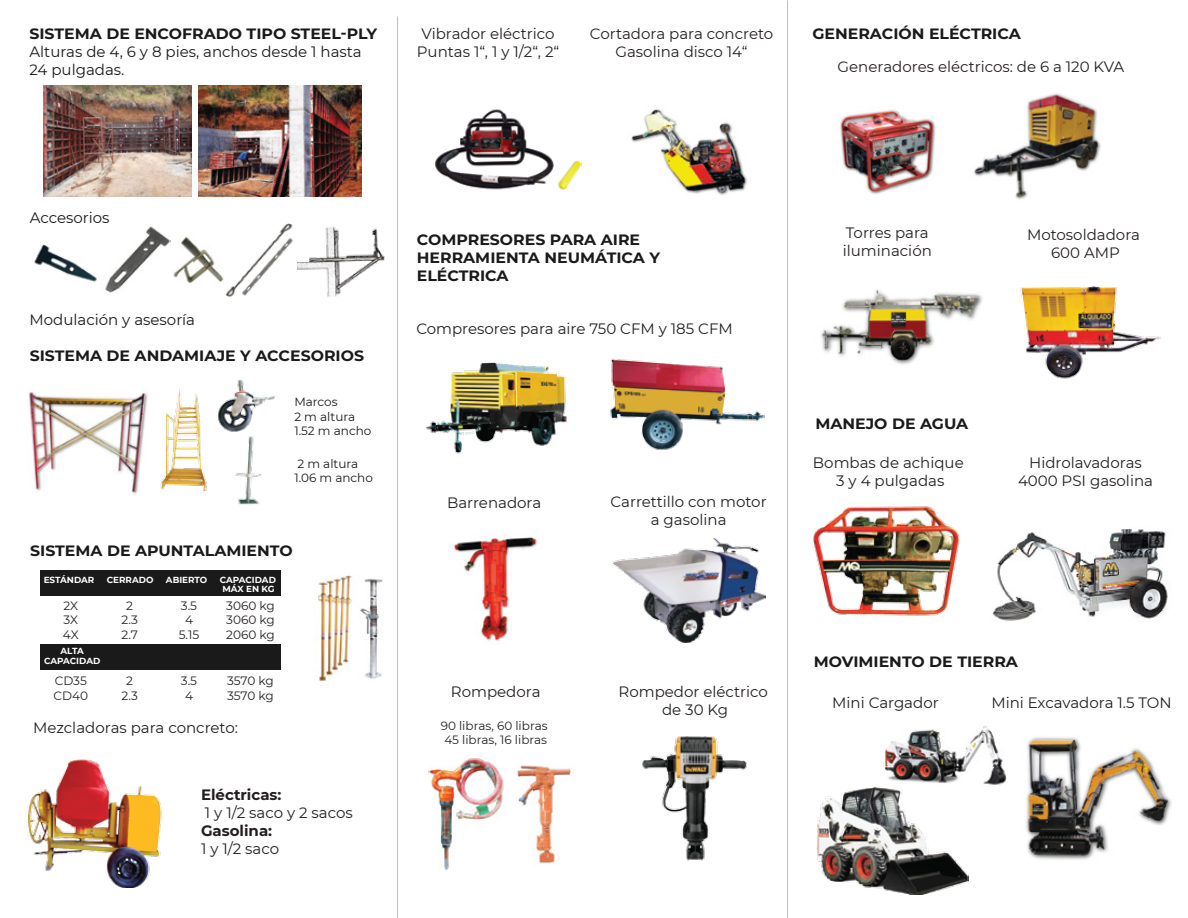
<style>
.page{position:relative;width:1188px;height:918px;background:#fff}
.page>*{position:absolute;margin:0;border:0;box-sizing:border-box;transform-origin:0 0}
.t1{font:15px/18px "Montserrat";color:#231f20;text-align:center}
.t2{font:700 15px/18px "Montserrat";color:#1a1a1b;scale:1.05 1}
.t3{font:15px/18px "Montserrat";color:#1a1a1b}
.t4{font:700 15px "Montserrat";color:#231f20}
.t5{font:12.15px/14.5px "Montserrat";letter-spacing:-.005em;color:#231f20;text-align:center}
.t6{font:12px/14.4px "Montserrat";color:#1a1a1b}
.t7{font:12px/14.4px "Montserrat";color:#231f20;text-align:center}
.t8{font:700 8.85px/9.9px "Montserrat";color:#fff;text-align:center}
</style>
<div class="page">
<img style="left:631px;top:109px;width:116px;height:86px">
<img style="left:453px;top:537px;width:85px;height:108px">
<img style="left:517px;top:765px;width:54px;height:99px">
<img style="left:642px;top:736px;width:105px;height:125px">
<img style="left:840px;top:109px;width:96px;height:85px">
<img style="left:974px;top:93px;width:127px;height:107px">
<img style="left:1020px;top:286px;width:140px;height:93px">
<img style="left:813px;top:506px;width:147px;height:110px">
<img style="left:816px;top:787px;width:153px;height:108px">
<img style="left:821px;top:289px;width:162px;height:75px">
<img style="left:1026px;top:737px;width:146px;height:123px">
<img style="left:224px;top:379px;width:51px;height:53px">
<img style="left:198px;top:86px;width:164px;height:110px">
<img style="left:43px;top:86px;width:148px;height:110px">
<img style="left:34px;top:244px;width:63px;height:38px">
<img style="left:170px;top:236px;width:54px;height:48px">
<img style="left:105px;top:226px;width:65px;height:67px">
<img style="left:226px;top:223px;width:72px;height:74px">
<img style="left:29px;top:392px;width:119px;height:102px">
<img style="left:235px;top:436px;width:27px;height:69px">
<img style="left:160px;top:389px;width:64px;height:102px">
<img style="left:280px;top:575px;width:72px;height:107px">
<img style="left:360px;top:579px;width:23px;height:100px">
<img style="left:28px;top:759px;width:134px;height:128px">
<img style="left:426px;top:362px;width:141px;height:92px">
<img style="left:610px;top:358px;width:155px;height:92px">
<img style="left:613px;top:538px;width:153px;height:105px">
<img style="left:428px;top:758px;width:76px;height:112px">
<img style="left:298px;top:226px;width:87px;height:71px">
<img style="left:885px;top:725px;width:122px;height:60px">
<img style="left:435px;top:109px;width:147px;height:81px">
<img style="left:993px;top:529px;width:175px;height:92px">
<div style="left:41px;top:570px;width:240px;height:26px;background:#1a1a1b"></div>
<div style="left:41px;top:644px;width:240px;height:25px;background:#1a1a1b"></div>
<p class="t2" style="left:29px;top:24px;width:333px">SISTEMA DE ENCOFRADO TIPO STEEL-PLY</p>
<p class="t3" style="left:29px;top:42px;width:334px">Alturas de 4, 6 y 8 pies, anchos desde 1 hasta<br>24 pulgadas.</p>
<p class="t1" style="left:417px;top:24px;width:144px">Vibrador eléctrico<br>Puntas 1“, 1 y 1/2“, 2“</p>
<p class="t1" style="left:590px;top:24px;width:185px">Cortadora para concreto<br>Gasolina disco 14“</p>
<p class="t2" style="left:812px;top:24px;width:200px">GENERACIÓN ELÉCTRICA</p>
<p class="t1" style="left:838px;top:57px;width:288px">Generadores eléctricos: de 6 a 120 KVA</p>
<p class="t3" style="left:30px;top:208px;width:81px">Accesorios</p>
<p class="t3" style="left:29px;top:310px;width:167px">Modulación y asesoría</p>
<p class="t2" style="left:30px;top:346px;width:320px">SISTEMA DE ANDAMIAJE Y ACCESORIOS</p>
<p class="t6" style="left:294px;top:395px;width:79px">Marcos<br>2 m altura<br>1.52 m ancho</p>
<p class="t6" style="left:294px;top:456px;width:80px">2 m altura<br>1.06 m ancho</p>
<p class="t2" style="left:30px;top:541px;width:252px">SISTEMA DE APUNTALAMIENTO</p>
<p class="t8" style="left:44px;top:574px;width:52px">ESTÁNDAR</p>
<p class="t8" style="left:107px;top:574px;width:48px">CERRADO</p>
<p class="t8" style="left:166px;top:574px;width:43px">ABIERTO</p>
<p class="t8" style="left:220px;top:574px;width:58px">CAPACIDAD<br>MÁX EN KG</p>
<p class="t5" style="left:63px;top:598px;width:17px;text-align:justify">2X 3X 4X</p>
<p class="t5" style="left:121px;top:598px;width:18px">2<br>2.3<br>2.7</p>
<p class="t5" style="left:179px;top:598px;width:22px">3.5<br>4<br>5.15</p>
<p class="t5" style="left:226px;top:598px;width:50px;text-align:justify">3060 kg 3060 kg 2060 kg</p>
<p class="t5" style="left:53px;top:673px;width:36px;text-align:left">CD35<br>CD40</p>
<p class="t5" style="left:121px;top:673px;width:18px">2<br>2.3</p>
<p class="t5" style="left:181px;top:673px;width:18px">3.5<br>4</p>
<p class="t5" style="left:227px;top:673px;width:48px;text-align:left">3570 kg<br>3570 kg</p>
<p class="t8" style="left:44px;top:645px;width:58px;line-height:10.5px">ALTA<br>CAPACIDAD</p>
<p class="t1" style="left:33px;top:719px;width:206px">Mezcladoras para concreto:</p>
<p class="t4" style="left:201px;top:784px;width:82px">Eléctricas:</p>
<p class="t1" style="left:205px;top:803px;width:149px">1 y 1/2 saco y 2 sacos</p>
<p class="t4" style="left:201px;top:820px;width:73px">Gasolina:</p>
<p class="t1" style="left:201px;top:839px;width:80px">1 y 1/2 saco</p>
<p class="t2" style="left:417px;top:230px;width:233px">COMPRESORES PARA AIRE<br>HERRAMIENTA NEUMÁTICA Y<br>ELÉCTRICA</p>
<p class="t1" style="left:416px;top:319px;width:318px">Compresores para aire 750 CFM y 185 CFM</p>
<p class="t1" style="left:447px;top:493px;width:96px">Barrenadora</p>
<p class="t1" style="left:451px;top:682px;width:91px">Rompedora</p>
<p class="t7" style="left:441px;top:718px;width:108px">90 libras, 60 libras<br>45 libras, 16 libras</p>
<p class="t1" style="left:611px;top:492px;width:158px">Carrettillo con motor a gasolina</p>
<p class="t1" style="left:619px;top:682px;width:151px">Rompedor eléctrico de 30 Kg</p>
<p class="t1" style="left:843px;top:224px;width:91px;text-align:left">Torres para iluminación</p>
<p class="t1" style="left:1027px;top:225px;width:115px">Motosoldadora<br>600 AMP</p>
<p class="t2" style="left:815px;top:414px;width:147px">MANEJO DE AGUA</p>
<p class="t1" style="left:813px;top:453px;width:152px">Bombas de achique<br>3 y 4 pulgadas</p>
<p class="t1" style="left:1018px;top:453px;width:137px">Hidrolavadoras<br>4000 PSI gasolina</p>
<p class="t2" style="left:814px;top:652px;width:196px">MOVIMIENTO DE TIERRA</p>
<p class="t1" style="left:832px;top:694px;width:108px">Mini Cargador</p>
<p class="t1" style="left:991px;top:694px;width:182px">Mini Excavadora 1.5 TON</p>
</div>
